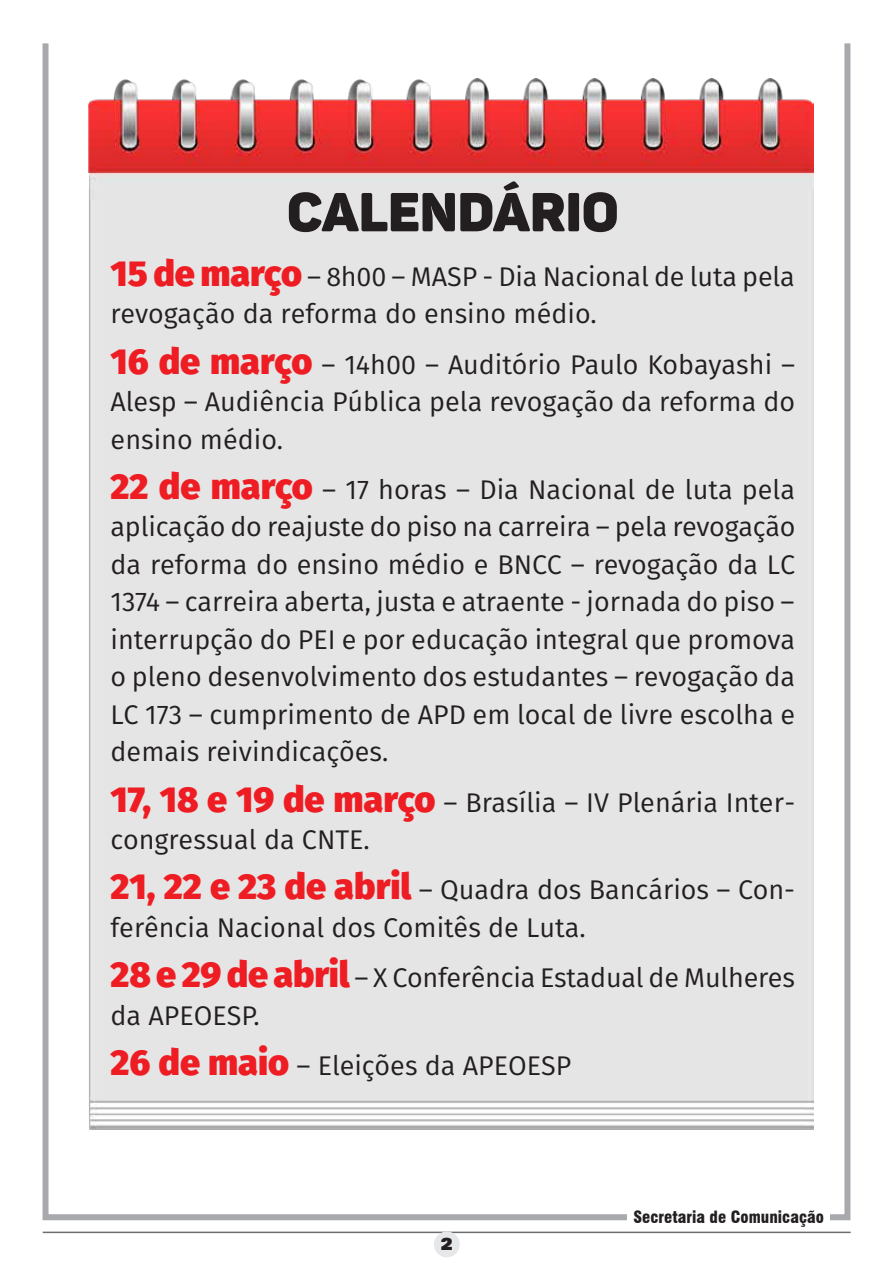
<style>
.page{position:relative;width:893px;height:1263px;background:#fff}
.page>*{position:absolute;margin:0;border:0;box-sizing:border-box;transform-origin:0 0}
.t1{font:54px "Panton Black Caps";color:#231f20}
.t2{font:27px/37.5px "Fira Sans";color:#231f20}
.t3{font:700 18px "U001 DOT Ultr";color:#231f20}
.t4{font:900 condensed 16.5px "Swiss 721 BT";color:#231f20}
.s1{font-weight:800;font-size:36px;color:#ee1d23}
</style>
<div class="page">
<div style="left:43px;top:40px;width:807px;height:1180px;border:6px solid #a8a9ad"></div>
<hr style="left:43px;top:1231px;width:808px;height:2px;background:#6c6d70">
<div style="left:434px;top:1231px;width:26px;height:26px;background:#e6e7e9;border-radius:50%"></div>
<div style="left:628px;top:1209px;width:202px;height:18px;background:#fff"></div>
<img style="left:88px;top:78px;width:725px;height:1051px">
<h1 class="t1" style="left:287px;top:177px;width:333px">CALENDÁRIO</h1>
<p class="t2" style="left:111px;top:257px;width:686px"><span class="s1">15 de março</span> – 8h00 – MASP - Dia Nacional de luta pela revogação da reforma do ensino médio.</p>
<p class="t2" style="left:111px;top:345px;width:686px;text-align:justify"><span class="s1">16 de março</span> – 14h00 – Auditório Paulo Kobayashi – Alesp – Audiência Pública pela revogação da reforma do ensino médio.</p>
<p class="t2" style="left:111px;top:470px;width:686px;text-align:justify"><span class="s1">22 de março</span> – 17 horas – Dia Nacional de luta pela aplicação do reajuste do piso na carreira – pela revogação da reforma do ensino médio e BNCC – revogação da LC 1374 – carreira aberta, justa e atraente - jornada do piso – interrupção do PEI e por educação integral que promova o pleno desenvolvimento dos estudantes – revogação da LC 173 – cumprimento de APD em local de livre escolha e demais reivindicações.</p>
<p class="t2" style="left:111px;top:783px;width:686px"><span class="s1">17, 18 e 19 de março</span> – Brasília – IV Plenária Inter&shy;congressual da CNTE.</p>
<p class="t2" style="left:111px;top:871px;width:686px"><span class="s1">21, 22 e 23 de abril</span> – Quadra dos Bancários – Con&shy;ferência Nacional dos Comitês de Luta.</p>
<p class="t2" style="left:111px;top:958px;width:686px"><span class="s1">28 e 29 de abril</span> – X Conferência Estadual de Mulheres da APEOESP.</p>
<p class="t2" style="left:111px;top:1046px;width:462px"><span class="s1">26 de maio</span> – Eleições da APEOESP</p>
<p class="t3" style="left:441px;top:1233px;width:13px">2</p>
<p class="t4" style="left:633px;top:1207px;width:192px">Secretaria de Comunicação</p>
</div>
